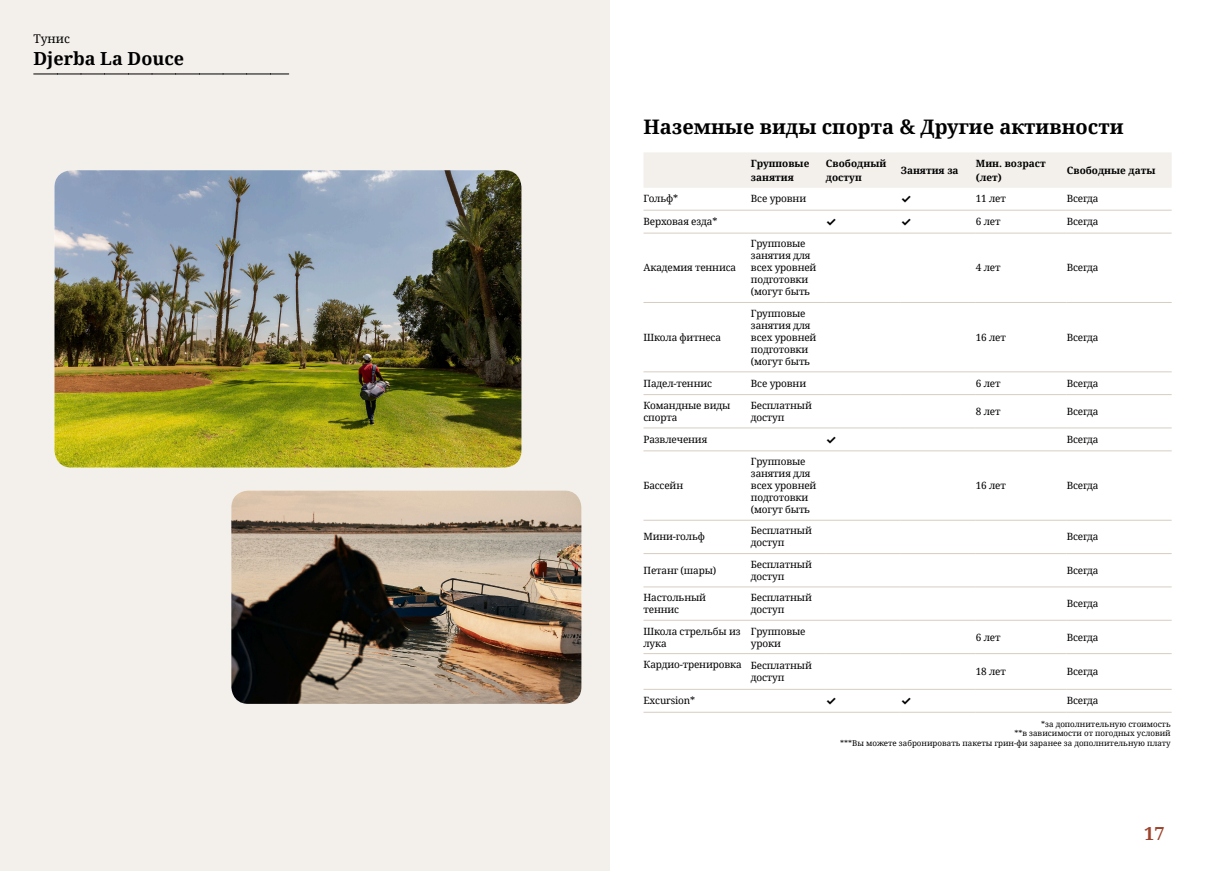
<style>
.page{position:relative;width:1219px;height:871px;background:#fff}
.page>*{position:absolute;margin:0;border:0;box-sizing:border-box;transform-origin:0 0}
.t1{font:700 20px "Noto Serif";color:#000}
.t2{font:700 18px "Noto Serif";color:#000}
.t3{font:700 18px "Noto Serif";color:#9d432c}
.t4{font:700 12px "Inter";color:#000}
.t5{font:12px "Noto Serif";color:#000}
.t6{font:10px/12px "Noto Serif";letter-spacing:-.015em;color:#000}
.t7{font:700 10px/14px "Noto Serif";color:#000}
.t8{font:8px/9.6px "Noto Serif";color:#000;text-align:right}
</style>
<div class="page">
<div style="left:0;top:0;width:609px;height:870px;background:#f3f0ec"></div>
<img style="left:54px;top:170px;width:467px;height:297px">
<img style="left:231px;top:490px;width:350px;height:213px">
<svg style="left:34px;top:74px;width:255px;height:1px"></svg>
<div style="left:644px;top:152px;width:528px;height:36px;background:#f3f0ec"></div>
<hr style="left:643px;top:209px;width:108px;height:1px;background:#d7cdc1">
<hr style="left:751px;top:209px;width:75px;height:1px;background:#d7cdc1">
<hr style="left:826px;top:209px;width:75px;height:1px;background:#d7cdc1">
<hr style="left:901px;top:209px;width:75px;height:1px;background:#d7cdc1">
<hr style="left:976px;top:209px;width:91px;height:1px;background:#d7cdc1">
<hr style="left:1067px;top:209px;width:105px;height:1px;background:#d7cdc1">
<hr style="left:643px;top:232px;width:108px;height:1px;background:#d7cdc1">
<hr style="left:751px;top:232px;width:75px;height:1px;background:#d7cdc1">
<hr style="left:826px;top:232px;width:75px;height:1px;background:#d7cdc1">
<hr style="left:901px;top:232px;width:75px;height:1px;background:#d7cdc1">
<hr style="left:976px;top:232px;width:91px;height:1px;background:#d7cdc1">
<hr style="left:1067px;top:232px;width:105px;height:1px;background:#d7cdc1">
<hr style="left:643px;top:302px;width:108px;height:1px;background:#d7cdc1">
<hr style="left:751px;top:302px;width:75px;height:1px;background:#d7cdc1">
<hr style="left:826px;top:302px;width:75px;height:1px;background:#d7cdc1">
<hr style="left:901px;top:302px;width:75px;height:1px;background:#d7cdc1">
<hr style="left:976px;top:302px;width:91px;height:1px;background:#d7cdc1">
<hr style="left:1067px;top:302px;width:105px;height:1px;background:#d7cdc1">
<hr style="left:643px;top:371px;width:108px;height:1px;background:#d7cdc1">
<hr style="left:751px;top:371px;width:75px;height:1px;background:#d7cdc1">
<hr style="left:826px;top:371px;width:75px;height:1px;background:#d7cdc1">
<hr style="left:901px;top:371px;width:75px;height:1px;background:#d7cdc1">
<hr style="left:976px;top:371px;width:91px;height:1px;background:#d7cdc1">
<hr style="left:1067px;top:371px;width:105px;height:1px;background:#d7cdc1">
<hr style="left:643px;top:394px;width:108px;height:1px;background:#d7cdc1">
<hr style="left:751px;top:394px;width:75px;height:1px;background:#d7cdc1">
<hr style="left:826px;top:394px;width:75px;height:1px;background:#d7cdc1">
<hr style="left:901px;top:394px;width:75px;height:1px;background:#d7cdc1">
<hr style="left:976px;top:394px;width:91px;height:1px;background:#d7cdc1">
<hr style="left:1067px;top:394px;width:105px;height:1px;background:#d7cdc1">
<hr style="left:643px;top:427px;width:108px;height:1px;background:#d7cdc1">
<hr style="left:751px;top:427px;width:75px;height:1px;background:#d7cdc1">
<hr style="left:826px;top:427px;width:75px;height:1px;background:#d7cdc1">
<hr style="left:901px;top:427px;width:75px;height:1px;background:#d7cdc1">
<hr style="left:976px;top:427px;width:91px;height:1px;background:#d7cdc1">
<hr style="left:1067px;top:427px;width:105px;height:1px;background:#d7cdc1">
<hr style="left:643px;top:450px;width:108px;height:1px;background:#d7cdc1">
<hr style="left:751px;top:450px;width:75px;height:1px;background:#d7cdc1">
<hr style="left:826px;top:450px;width:75px;height:1px;background:#d7cdc1">
<hr style="left:901px;top:450px;width:75px;height:1px;background:#d7cdc1">
<hr style="left:976px;top:450px;width:91px;height:1px;background:#d7cdc1">
<hr style="left:1067px;top:450px;width:105px;height:1px;background:#d7cdc1">
<hr style="left:643px;top:519px;width:108px;height:1px;background:#d7cdc1">
<hr style="left:751px;top:519px;width:75px;height:1px;background:#d7cdc1">
<hr style="left:826px;top:519px;width:75px;height:1px;background:#d7cdc1">
<hr style="left:901px;top:519px;width:75px;height:1px;background:#d7cdc1">
<hr style="left:976px;top:519px;width:91px;height:1px;background:#d7cdc1">
<hr style="left:1067px;top:519px;width:105px;height:1px;background:#d7cdc1">
<hr style="left:643px;top:553px;width:108px;height:1px;background:#d7cdc1">
<hr style="left:751px;top:553px;width:75px;height:1px;background:#d7cdc1">
<hr style="left:826px;top:553px;width:75px;height:1px;background:#d7cdc1">
<hr style="left:901px;top:553px;width:75px;height:1px;background:#d7cdc1">
<hr style="left:976px;top:553px;width:91px;height:1px;background:#d7cdc1">
<hr style="left:1067px;top:553px;width:105px;height:1px;background:#d7cdc1">
<hr style="left:643px;top:586px;width:108px;height:1px;background:#d7cdc1">
<hr style="left:751px;top:586px;width:75px;height:1px;background:#d7cdc1">
<hr style="left:826px;top:586px;width:75px;height:1px;background:#d7cdc1">
<hr style="left:901px;top:586px;width:75px;height:1px;background:#d7cdc1">
<hr style="left:976px;top:586px;width:91px;height:1px;background:#d7cdc1">
<hr style="left:1067px;top:586px;width:105px;height:1px;background:#d7cdc1">
<hr style="left:643px;top:619px;width:108px;height:1px;background:#d7cdc1">
<hr style="left:751px;top:619px;width:75px;height:1px;background:#d7cdc1">
<hr style="left:826px;top:619px;width:75px;height:1px;background:#d7cdc1">
<hr style="left:901px;top:619px;width:75px;height:1px;background:#d7cdc1">
<hr style="left:976px;top:619px;width:91px;height:1px;background:#d7cdc1">
<hr style="left:1067px;top:619px;width:105px;height:1px;background:#d7cdc1">
<hr style="left:643px;top:653px;width:108px;height:1px;background:#d7cdc1">
<hr style="left:751px;top:653px;width:75px;height:1px;background:#d7cdc1">
<hr style="left:826px;top:653px;width:75px;height:1px;background:#d7cdc1">
<hr style="left:901px;top:653px;width:75px;height:1px;background:#d7cdc1">
<hr style="left:976px;top:653px;width:91px;height:1px;background:#d7cdc1">
<hr style="left:1067px;top:653px;width:105px;height:1px;background:#d7cdc1">
<hr style="left:643px;top:688px;width:108px;height:1px;background:#d7cdc1">
<hr style="left:751px;top:688px;width:75px;height:1px;background:#d7cdc1">
<hr style="left:826px;top:688px;width:75px;height:1px;background:#d7cdc1">
<hr style="left:901px;top:688px;width:75px;height:1px;background:#d7cdc1">
<hr style="left:976px;top:688px;width:91px;height:1px;background:#d7cdc1">
<hr style="left:1067px;top:688px;width:105px;height:1px;background:#d7cdc1">
<hr style="left:643px;top:711px;width:108px;height:1px;background:#d7cdc1">
<hr style="left:751px;top:711px;width:75px;height:1px;background:#d7cdc1">
<hr style="left:826px;top:711px;width:75px;height:1px;background:#d7cdc1">
<hr style="left:901px;top:711px;width:75px;height:1px;background:#d7cdc1">
<hr style="left:976px;top:711px;width:91px;height:1px;background:#d7cdc1">
<hr style="left:1067px;top:711px;width:105px;height:1px;background:#d7cdc1">
<p class="t5" style="left:33px;top:30px;width:38px">Тунис</p>
<h2 class="t2" style="left:33px;top:45px;width:152px">Djerba La Douce</h2>
<h1 class="t1" style="left:643px;top:113px;width:482px">Наземные виды спорта &amp; Другие активности</h1>
<p class="t7" style="left:751px;top:156px;width:60px">Групповые занятия</p>
<p class="t7" style="left:826px;top:156px;width:62px">Свободный доступ</p>
<p class="t7" style="left:901px;top:163px;width:59px">Занятия за</p>
<p class="t7" style="left:976px;top:156px;width:71px">Мин. возраст (лет)</p>
<p class="t7" style="left:1067px;top:163px;width:90px">Свободные даты</p>
<p class="t6" style="left:643px;top:192px;width:36px">Гольф*</p>
<p class="t6" style="left:751px;top:192px;width:57px">Все уровни</p>
<p class="t4" style="left:901px;top:190px;width:12px">✓</p>
<p class="t6" style="left:976px;top:192px;width:32px">11 лет</p>
<p class="t6" style="left:1067px;top:192px;width:33px">Всегда</p>
<p class="t6" style="left:643px;top:215px;width:75px">Верховая езда*</p>
<p class="t4" style="left:826px;top:213px;width:12px">✓</p>
<p class="t4" style="left:901px;top:213px;width:12px">✓</p>
<p class="t6" style="left:976px;top:215px;width:26px">6 лет</p>
<p class="t6" style="left:1067px;top:215px;width:33px">Всегда</p>
<p class="t6" style="left:643px;top:261px;width:94px">Академия тенниса</p>
<p class="t6" style="left:751px;top:237px;width:67px">Групповые занятия для всех уровней подготовки (могут быть</p>
<p class="t6" style="left:976px;top:261px;width:26px">4 лет</p>
<p class="t6" style="left:1067px;top:261px;width:33px">Всегда</p>
<p class="t6" style="left:643px;top:330px;width:79px">Школа фитнеса</p>
<p class="t6" style="left:751px;top:306px;width:67px">Групповые занятия для всех уровней подготовки (могут быть</p>
<p class="t6" style="left:976px;top:330px;width:32px">16 лет</p>
<p class="t6" style="left:1067px;top:330px;width:33px">Всегда</p>
<p class="t6" style="left:643px;top:376px;width:70px">Падел-теннис</p>
<p class="t6" style="left:751px;top:376px;width:57px">Все уровни</p>
<p class="t6" style="left:976px;top:376px;width:26px">6 лет</p>
<p class="t6" style="left:1067px;top:376px;width:33px">Всегда</p>
<p class="t6" style="left:643px;top:399px;width:88px">Командные виды спорта</p>
<p class="t6" style="left:751px;top:399px;width:63px">Бесплатный доступ</p>
<p class="t6" style="left:976px;top:405px;width:26px">8 лет</p>
<p class="t6" style="left:1067px;top:405px;width:33px">Всегда</p>
<p class="t6" style="left:643px;top:433px;width:65px">Развлечения</p>
<p class="t4" style="left:826px;top:430px;width:12px">✓</p>
<p class="t6" style="left:1067px;top:433px;width:33px">Всегда</p>
<p class="t6" style="left:643px;top:479px;width:41px">Бассейн</p>
<p class="t6" style="left:751px;top:455px;width:67px">Групповые занятия для всех уровней подготовки (могут быть</p>
<p class="t6" style="left:976px;top:479px;width:32px">16 лет</p>
<p class="t6" style="left:1067px;top:479px;width:33px">Всегда</p>
<p class="t6" style="left:643px;top:530px;width:63px">Мини-гольф</p>
<p class="t6" style="left:751px;top:524px;width:63px">Бесплатный доступ</p>
<p class="t6" style="left:1067px;top:530px;width:33px">Всегда</p>
<p class="t6" style="left:643px;top:563px;width:74px">Петанг (шары)</p>
<p class="t6" style="left:751px;top:557px;width:63px">Бесплатный доступ</p>
<p class="t6" style="left:1067px;top:563px;width:33px">Всегда</p>
<p class="t6" style="left:643px;top:591px;width:64px">Настольный теннис</p>
<p class="t6" style="left:751px;top:591px;width:63px">Бесплатный доступ</p>
<p class="t6" style="left:1067px;top:597px;width:33px">Всегда</p>
<p class="t6" style="left:643px;top:624px;width:99px">Школа стрельбы из лука</p>
<p class="t6" style="left:751px;top:624px;width:56px">Групповые уроки</p>
<p class="t6" style="left:976px;top:630px;width:26px">6 лет</p>
<p class="t6" style="left:1067px;top:630px;width:33px">Всегда</p>
<p class="t6" style="left:751px;top:657px;width:63px;line-height:13.2px;text-indent:-107px">Кардио-тренировка Бесплатный доступ</p>
<p class="t6" style="left:976px;top:664px;width:32px">18 лет</p>
<p class="t6" style="left:1067px;top:664px;width:33px">Всегда</p>
<p class="t6" style="left:643px;top:694px;width:53px">Excursion*</p>
<p class="t4" style="left:826px;top:691px;width:12px">✓</p>
<p class="t4" style="left:901px;top:691px;width:12px">✓</p>
<p class="t6" style="left:1067px;top:694px;width:33px">Всегда</p>
<p class="t8" style="left:840px;top:718px;width:332px">*за дополнительную стоимость<br>**в зависимости от погодных условий<br>***Вы можете забронировать пакеты грин-фи заранее за дополнительную плату</p>
<h2 class="t3" style="left:1144px;top:820px;width:22px">17</h2>
</div>
